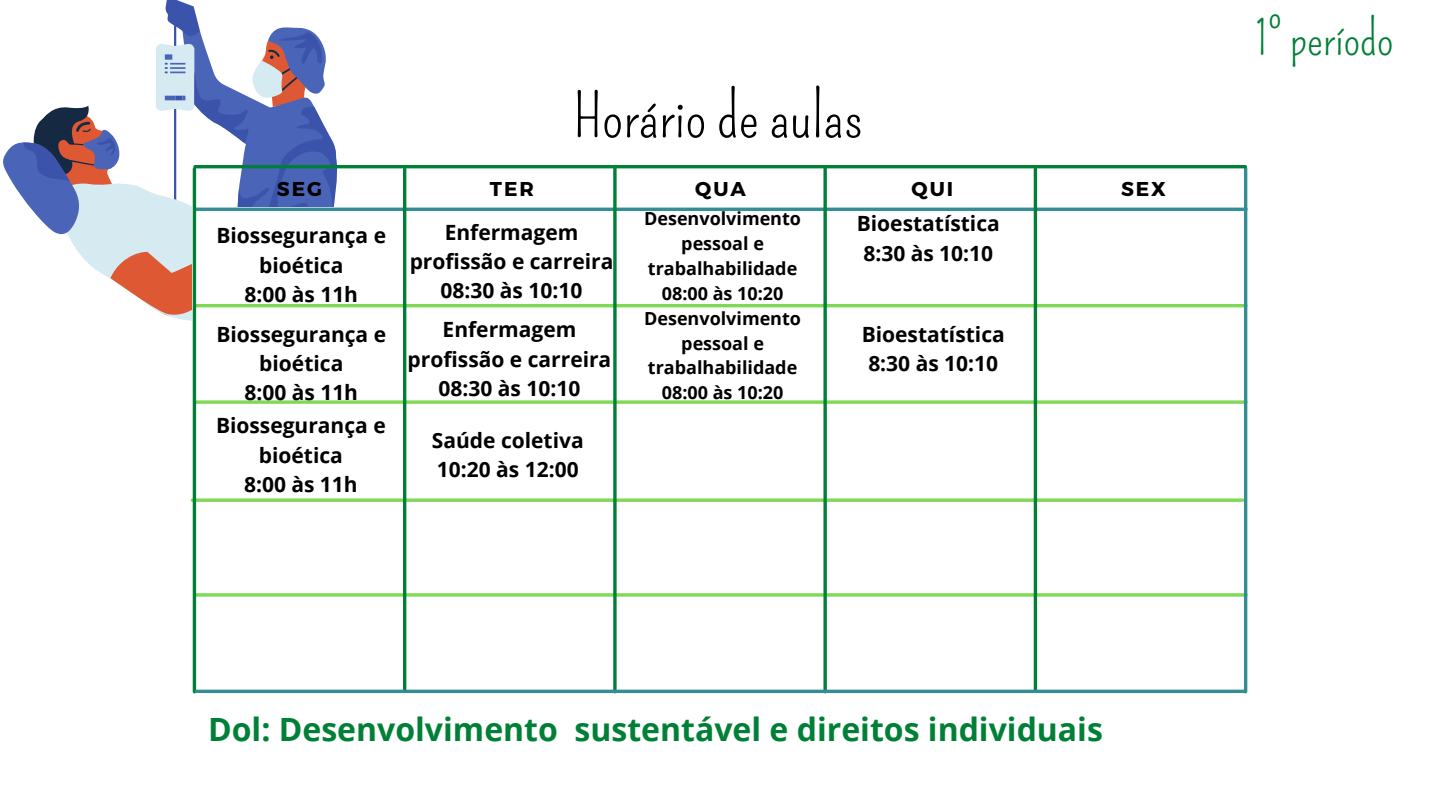
<style>
.page{position:relative;width:1440px;height:810px;background:#fff}
.page>*{position:absolute;margin:0;border:0;box-sizing:border-box;transform-origin:0 0}
.t1{font:60px "Pompiere";color:#000}
.t2{font:47px "Pompiere";color:#008037}
.t3{font:700 32px "Open Sans";color:#008037}
.t4{font:700 21px/29.2px "Open Sans";color:#000;text-align:center}
.t5{font:700 20px "Montserrat";letter-spacing:.1em;color:#000}
.t6{font:700 18px/24.8px "Open Sans";color:#000;text-align:center}
</style>
<div class="page">
<svg style="left:80px;top:168px;width:260px;height:153px"></svg>
<svg style="left:3px;top:142px;width:190px;height:112px"></svg>
<svg style="left:23px;top:0;width:316px;height:252px"></svg>
<div style="left:193px;top:208px;width:1054px;height:485px;background:#fff"></div>
<svg style="left:196px;top:207px;width:1048px;height:4px;background:#519da3"></svg>
<hr style="left:196px;top:304px;width:1050px;height:3px;background:#7ed957">
<svg style="left:196px;top:400px;width:1048px;height:4px;background:#90de6f"></svg>
<svg style="left:192px;top:498px;width:1050px;height:4px;background:#90de6f"></svg>
<svg style="left:196px;top:593px;width:1048px;height:4px;background:#90de6f"></svg>
<hr style="left:193px;top:169px;width:3px;height:523px;background:#008037">
<hr style="left:403px;top:169px;width:3px;height:522px;background:#008037">
<svg style="left:613px;top:169px;width:4px;height:521px;background:#249253"></svg>
<svg style="left:823px;top:169px;width:4px;height:521px;background:#249253"></svg>
<hr style="left:1034px;top:169px;width:3px;height:522px;background:#008037">
<hr style="left:1244px;top:169px;width:3px;height:523px;background:#348d94">
<hr style="left:195px;top:165px;width:1050px;height:3px;background:#008037">
<hr style="left:196px;top:690px;width:1049px;height:3px;background:#348d94">
<p class="t1" style="left:573px;top:81px;width:291px">Horário de aulas</p>
<p class="t5" style="left:277px;top:176px;width:47px">SEG</p>
<p class="t5" style="left:490px;top:176px;width:46px">TER</p>
<p class="t5" style="left:695px;top:176px;width:52px">QUA</p>
<p class="t5" style="left:912px;top:176px;width:43px">QUI</p>
<p class="t5" style="left:1121px;top:176px;width:46px">SEX</p>
<p class="t4" style="left:216px;top:221px;width:171px">Biossegurança e bioética</p>
<p class="t4" style="left:244px;top:279px;width:115px">8:00 às 11h</p>
<p class="t4" style="left:216px;top:319px;width:171px">Biossegurança e bioética</p>
<p class="t4" style="left:244px;top:378px;width:115px">8:00 às 11h</p>
<p class="t4" style="left:216px;top:411px;width:171px">Biossegurança e bioética</p>
<p class="t4" style="left:244px;top:469px;width:115px">8:00 às 11h</p>
<p class="t4" style="left:410px;top:217px;width:205px">Enfermagem profissão e carreira</p>
<p class="t4" style="left:441px;top:276px;width:143px">08:30 às 10:10</p>
<p class="t4" style="left:408px;top:315px;width:205px">Enfermagem profissão e carreira</p>
<p class="t4" style="left:439px;top:373px;width:143px">08:30 às 10:10</p>
<p class="t4" style="left:432px;top:425px;width:153px">Saúde coletiva</p>
<p class="t4" style="left:437px;top:454px;width:143px">10:20 às 12:00</p>
<p class="t6" style="left:644px;top:206px;width:158px">Desenvolvimento pessoal e trabalhabilidade</p>
<p class="t6" style="left:662px;top:280px;width:123px">08:00 às 10:20</p>
<p class="t6" style="left:644px;top:306px;width:158px">Desenvolvimento pessoal e trabalhabilidade</p>
<p class="t6" style="left:662px;top:380px;width:123px">08:00 às 10:20</p>
<p class="t4" style="left:857px;top:209px;width:145px">Bioestatística</p>
<p class="t4" style="left:863px;top:238px;width:131px">8:30 às 10:10</p>
<p class="t4" style="left:862px;top:319px;width:145px">Bioestatística</p>
<p class="t4" style="left:868px;top:348px;width:131px">8:30 às 10:10</p>
<p class="t3" style="left:208px;top:707px;width:896px">Dol: Desenvolvimento sustentável e direitos individuais</p>
<p class="t2" style="left:1255px;top:11px;width:140px">1° período</p>
</div>
